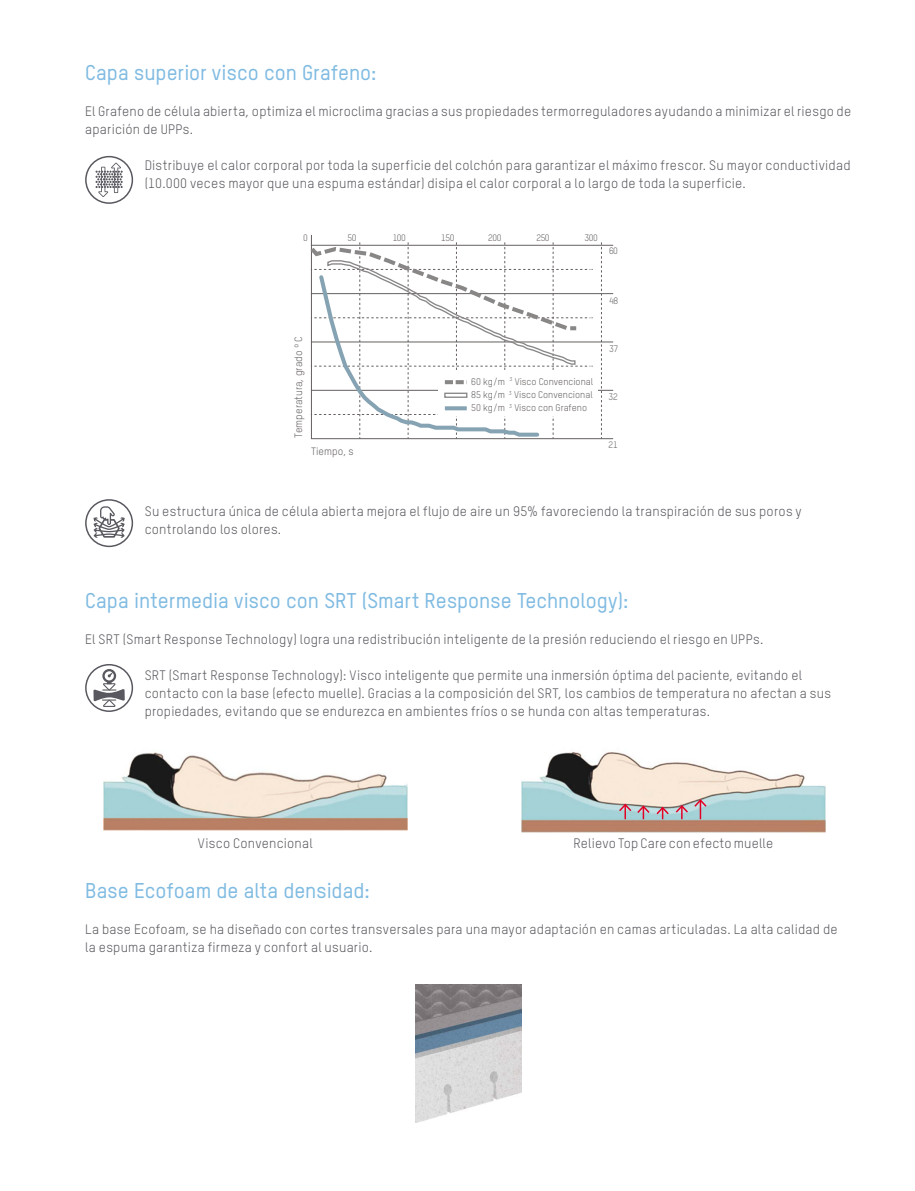
<style>
.page{position:relative;width:915px;height:1191px;background:#fff}
.page>*{position:absolute;margin:0;border:0;box-sizing:border-box;transform-origin:0 0}
.t1{font:500 21px "TSTAR";color:#80bbe2}
.t2{font:13.5px/18px "TSTAR";letter-spacing:.015em;color:#5a585f}
.t3{font:10.5px "TSTAR";color:#666160}
.t4{font:9.6px/13px "TSTAR";color:#666160;text-align:justify}
.t5{font:9.15px "TSTAR";letter-spacing:-.05em;color:#666160}
</style>
<div class="page">
<svg style="left:95px;top:163px;width:28px;height:34px"></svg>
<div style="left:85px;top:156px;width:48px;height:48px;border:2px solid #5a585f;border-radius:50%"></div>
<hr style="left:311px;top:245px;width:302px;height:1px;background:#666160">
<hr style="left:311px;top:293px;width:302px;height:1px;background:#666160">
<hr style="left:311px;top:342px;width:302px;height:1px;background:#666160">
<hr style="left:311px;top:390px;width:302px;height:1px;background:#666160">
<hr style="left:311px;top:438px;width:302px;height:1px;background:#666160">
<hr style="left:311px;top:235px;width:1px;height:204px;background:#666160">
<svg style="left:601px;top:242px;width:1px;height:196px"></svg>
<div style="left:438px;top:372px;width:159px;height:43px;background:#fff"></div>
<svg style="left:310px;top:242px;width:282px;height:197px"></svg>
<svg style="left:93px;top:506px;width:32px;height:32px"></svg>
<div style="left:85px;top:499px;width:48px;height:48px;border:2px solid #5a585f;border-radius:50%"></div>
<svg style="left:93px;top:669px;width:32px;height:38px"></svg>
<div style="left:85px;top:664px;width:48px;height:48px;border:2px solid #5a585f;border-radius:50%"></div>
<img style="left:415px;top:984px;width:106px;height:139px">
<img style="left:103px;top:752px;width:304px;height:78px">
<img style="left:521px;top:752px;width:304px;height:80px">
<svg style="left:617px;top:798px;width:91px;height:21px"></svg>
<h1 class="t1" style="left:85px;top:60px;width:293px">Capa superior visco con Grafeno:</h1>
<p class="t2" style="left:85px;top:102px;width:767px">El Grafeno de célula abierta, optimiza el microclima gracias a sus propiedades termorreguladores ayudando a minimizar el riesgo de aparición de UPPs.</p>
<p class="t2" style="left:145px;top:156px;width:707px">Distribuye el calor corporal por toda la superficie del colchón para garantizar el máximo frescor. Su mayor conductividad (10.000 veces mayor que una espuma estándar) disipa el calor corporal a lo largo de toda la superficie.</p>
<p class="t5" style="left:303px;top:233px;width:6px">0</p>
<p class="t5" style="left:347px;top:233px;width:11px">50</p>
<p class="t5" style="left:392px;top:233px;width:15px">100</p>
<p class="t5" style="left:441px;top:233px;width:15px">150</p>
<p class="t5" style="left:488px;top:233px;width:15px">200</p>
<p class="t5" style="left:536px;top:233px;width:15px">250</p>
<p class="t5" style="left:584px;top:233px;width:15px">300</p>
<p class="t5" style="left:608px;top:246px;width:11px">60</p>
<p class="t3" style="left:292px;top:438px;width:103px;rotate:-90deg">Temperatura, grado º C</p>
<p class="t3" style="left:311px;top:445px;width:44px">Tiempo, s</p>
<p class="t5" style="left:609px;top:295px;width:11px">48</p>
<p class="t4" style="left:471px;top:374px;width:123px">60 kg/m <sup>3</sup> Visco Convencional 85 kg/m <sup>3</sup> Visco Convencional 50 kg/m <sup>3</sup> Visco con Grafeno</p>
<p class="t5" style="left:609px;top:343px;width:11px">37</p>
<p class="t5" style="left:608px;top:391px;width:11px">32</p>
<p class="t5" style="left:608px;top:440px;width:11px">21</p>
<p class="t2" style="left:145px;top:502px;width:658px">Su estructura única de célula abierta mejora el flujo de aire un 95% favoreciendo la transpiración de sus poros y controlando los olores.</p>
<h1 class="t1" style="left:85px;top:588px;width:544px">Capa intermedia visco con SRT (Smart Response Technology):</h1>
<p class="t2" style="left:85px;top:630px;width:679px">El SRT (Smart Response Technology) logra una redistribución inteligente de la presión reduciendo el riesgo en UPPs.</p>
<p class="t2" style="left:145px;top:666px;width:687px">SRT (Smart Response Technology): Visco inteligente que permite una inmersión óptima del paciente, evitando el contacto con la base (efecto muelle). Gracias a la composición del SRT, los cambios de temperatura no afectan a sus propiedades, evitando que se endurezca en ambientes fríos o se hunda con altas temperaturas.</p>
<p class="t2" style="left:198px;top:833px;width:116px">Visco Convencional</p>
<p class="t2" style="left:573px;top:833px;width:201px">Relievo Top Care con efecto muelle</p>
<h1 class="t1" style="left:85px;top:878px;width:286px">Base Ecofoam de alta densidad:</h1>
<p class="t2" style="left:85px;top:920px;width:753px">La base Ecofoam, se ha diseñado con cortes transversales para una mayor adaptación en camas articuladas. La alta calidad de la espuma garantiza firmeza y confort al usuario.</p>
</div>
